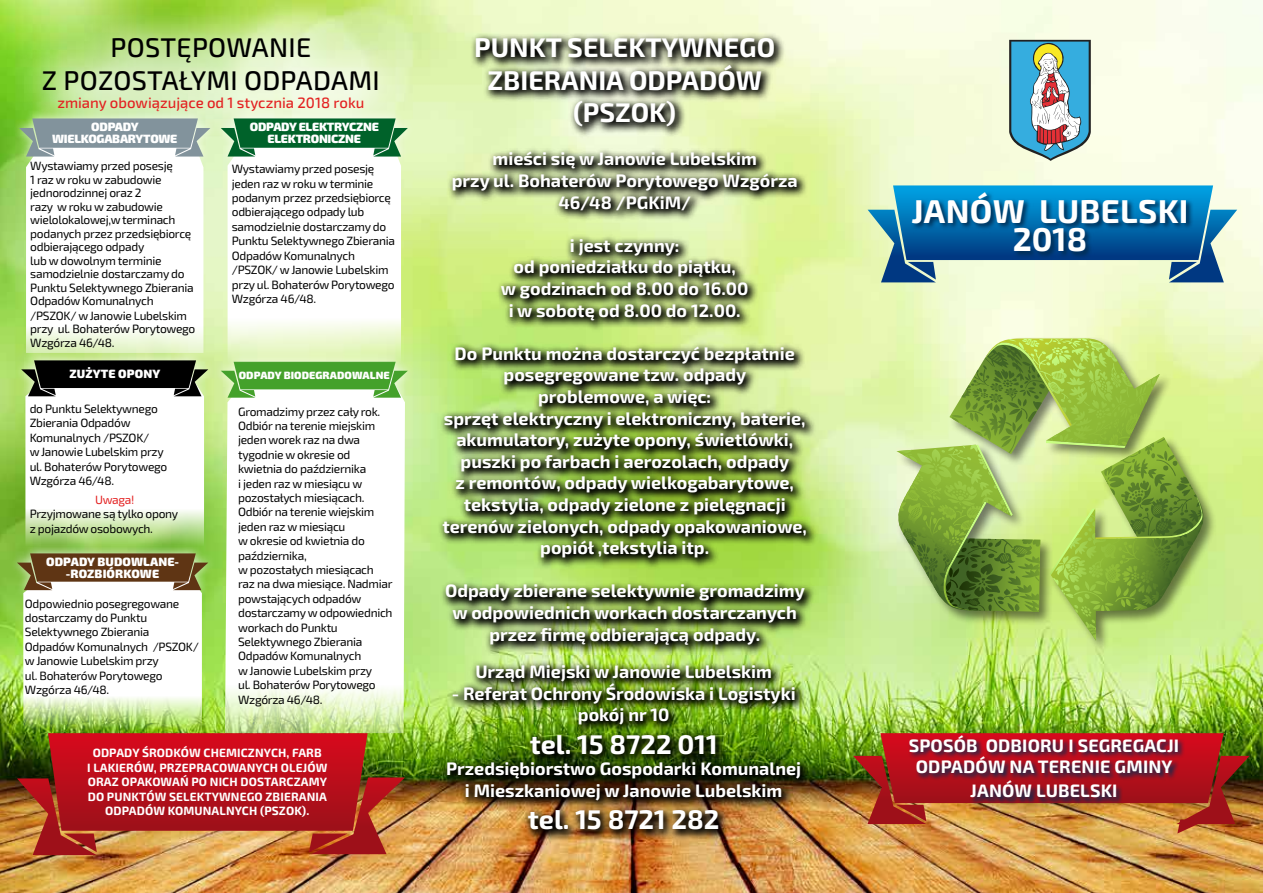
<style>
.page{position:relative;width:1263px;height:893px;background:#fff}
.page>*{position:absolute;margin:0;border:0;box-sizing:border-box;transform-origin:0 0}
.t1{font:700 33px/28.5px "Exo 2.0";letter-spacing:.01em;color:#fff;text-align:center}
.t2{font:700 27px/32.4px "Exo 2.0";color:#fff;text-align:center}
.t3{font:500 27px/32.4px "Exo 2.0";letter-spacing:.01em;color:#000;text-align:center}
.t4{font:700 18px/21.6px "Exo 2.0";color:#fff;text-align:center}
.t5{font:500 15px "Exo 2.0";color:#e32121}
.t6{font:12px/14.4px "Exo 2.0";letter-spacing:-.025em;color:#000}
.t7{font:700 12px/14.4px "Exo 2.0";letter-spacing:.01em;color:#fff;text-align:center}
.t8{font:900 12px/12px "Exo 2.0";letter-spacing:-.02em;color:#fff;text-align:center}
.t9{font:900 12px/12px "Exo 2.0";letter-spacing:.01em;color:#fff;text-align:center}
.t10{font:12px "Exo 2.0";letter-spacing:-.025em;color:#e32121}
.t11{font:900 10.5px "Exo 2.0";letter-spacing:.01em;color:#fff}
</style>
<div class="page">
<img style="left:0;top:0;width:1263px;height:893px">
<div style="left:10px;top:3px;width:403px;height:142px;background:#fff;opacity:.75"></div>
<img style="left:437px;top:32px;width:381px;height:624px">
<div style="left:9px;top:544px;width:207px;height:56px;background:#84bf3f"></div>
<img style="left:441px;top:660px;width:371px;height:182px">
<svg style="left:867px;top:185px;width:370px;height:97px;background:#8cbdc3"></svg>
<svg style="left:911px;top:191px;width:283px;height:68px;background:#005c9a"></svg>
<img style="left:853px;top:733px;width:396px;height:100px">
<svg style="left:908px;top:734px;width:277px;height:71px;background:#911627"></svg>
<svg style="left:1009px;top:40px;width:82px;height:121px;background:#79a9b8"></svg>
<div style="left:896px;top:336px;width:321px;height:317px;background:#000;opacity:.5"></div>
<svg style="left:892px;top:338px;width:314px;height:303px;background:#a4c465"></svg>
<div style="left:213px;top:352px;width:203px;height:56px;background:#fff;opacity:.75"></div>
<div style="left:11px;top:109px;width:207px;height:57px;background:#fff;opacity:.75"></div>
<div style="left:213px;top:109px;width:203px;height:57px;background:#fff;opacity:.75"></div>
<svg style="left:17px;top:118px;width:391px;height:737px"></svg>
<h2 class="t3" style="left:42px;top:32px;width:339px">POSTĘPOWANIE<br>Z POZOSTAŁYMI ODPADAMI</h2>
<p class="t5" style="left:57px;top:94px;width:308px">zmiany obowiązujące od 1 stycznia 2018 roku</p>
<p class="t8" style="left:52px;top:121px;width:127px">ODPADY<br>WIELKOGABARYTOWE</p>
<p class="t6" style="left:30px;top:159px;width:167px;line-height:13.5px">Wystawiamy przed posesję<br>1 raz w roku w zabudowie jednorodzinnej oraz 2<br>razy w roku w zabudowie wielolokalowej,w terminach podanych przez przedsiębiorcę odbierającego odpady<br>lub w dowolnym terminie samodzielnie dostarczamy do<br>Punktu Selektywnego Zbierania<br>Odpadów Komunalnych /PSZOK/ w Janowie Lubelskim przy ul. Bohaterów Porytowego<br>Wzgórza 46/48.</p>
<p class="t9" style="left:70px;top:368px;width:92px">ZUŻYTE OPONY</p>
<p class="t6" style="left:30px;top:402px;width:139px">do Punktu Selektywnego<br>Zbierania Odpadów<br>Komunalnych /PSZOK/<br>w Janowie Lubelskim przy ul. Bohaterów Porytowego<br>Wzgórza 46/48.</p>
<p class="t10" style="left:95px;top:492px;width:41px">Uwaga!</p>
<p class="t6" style="left:30px;top:507px;width:150px">Przyjmowane są tylko opony z pojazdów osobowych.</p>
<p class="t9" style="left:46px;top:556px;width:135px">ODPADY BUDOWLANE--ROZBIÓRKOWE</p>
<p class="t6" style="left:25px;top:596px;width:176px">Odpowiednio posegregowane dostarczamy do Punktu<br>Selektywnego Zbierania<br>Odpadów Komunalnych /PSZOK/ w Janowie Lubelskim przy<br>ul. Bohaterów Porytowego<br>Wzgórza 46/48.</p>
<p class="t8" style="left:250px;top:121px;width:131px">ODPADY ELEKTRYCZNE<br>ELEKTRONICZNE</p>
<p class="t6" style="left:232px;top:162px;width:165px">Wystawiamy przed posesję jeden raz w roku w terminie podanym przez przedsiębiorcę odbierającego odpady lub samodzielnie dostarczamy do<br>Punktu Selektywnego Zbierania<br>Odpadów Komunalnych /PSZOK/ w Janowie Lubelskim przy ul. Bohaterów Porytowego<br>Wzgórza 46/48.</p>
<p class="t11" style="left:239px;top:369px;width:153px">ODPADY BIODEGRADOWALNE</p>
<p class="t6" style="left:238px;top:404px;width:156px">Gromadzimy przez cały rok.<br>Odbiór na terenie miejskim jeden worek raz na dwa tygodnie w okresie od kwietnia do października<br>i jeden raz w miesiącu w pozostałych miesiącach.<br>Odbiór na terenie wiejskim jeden raz w miesiącu<br>w okresie od kwietnia do października,<br>w pozostałych miesiącach raz na dwa miesiące. Nadmiar powstających odpadów dostarczamy w odpowiednich workach do Punktu<br>Selektywnego Zbierania<br>Odpadów Komunalnych<br>w Janowie Lubelskim przy<br>ul. Bohaterów Porytowego<br>Wzgórza 46/48.</p>
<p class="t7" style="left:87px;top:746px;width:242px">ODPADY ŚRODKÓW CHEMICZNYCH, FARB<br>I LAKIERÓW, PRZEPRACOWANYCH OLEJÓW ORAZ OPAKOWAŃ PO NICH DOSTARCZAMY DO PUNKTÓW SELEKTYWNEGO ZBIERANIA ODPADÓW KOMUNALNYCH (PSZOK).</p>
<h2 class="t2" style="left:474px;top:32px;width:302px">PUNKT SELEKTYWNEGO<br>ZBIERANIA ODPADÓW (PSZOK)</h2>
<h3 class="t4" style="left:452px;top:149px;width:347px">mieści się w Janowie Lubelskim<br>przy ul. Bohaterów Porytowego Wzgórza<br>46/48 /PGKiM/</h3>
<h3 class="t4" style="left:501px;top:235px;width:249px">i jest czynny:<br>od poniedziałku do piątku,<br>w godzinach od 8.00 do 16.00 i w sobotę od 8.00 do 12.00.</h3>
<p class="t4" style="left:442px;top:343px;width:366px">Do Punktu można dostarczyć bezpłatnie posegregowane tzw. odpady<br>problemowe, a więc:<br>sprzęt elektryczny i elektroniczny, baterie, akumulatory, zużyte opony, świetlówki, puszki po farbach i aerozolach, odpady<br>z remontów, odpady wielkogabarytowe, tekstylia, odpady zielone z pielęgnacji terenów zielonych, odpady opakowaniowe, popiół ,tekstylia itp.</p>
<h3 class="t4" style="left:445px;top:581px;width:361px">Odpady zbierane selektywnie gromadzimy w odpowiednich workach dostarczanych przez firmę odbierającą odpady.</h3>
<h3 class="t4" style="left:475px;top:661px;width:298px">Urząd Miejski w Janowie Lubelskim</h3>
<h3 class="t4" style="left:452px;top:683px;width:345px">- Referat Ochrony Środowiska i Logistyki pokój nr 10</h3>
<h2 class="t2" style="left:530px;top:729px;width:190px">tel. 15 8722 011</h2>
<h3 class="t4" style="left:446px;top:759px;width:357px">Przedsiębiorstwo Gospodarki Komunalnej i Mieszkaniowej w Janowie Lubelskim</h3>
<h2 class="t2" style="left:528px;top:804px;width:193px">tel. 15 8721 282</h2>
<h1 class="t1" style="left:911px;top:198px;width:279px">JANÓW LUBELSKI<br>2018</h1>
<h3 class="t4" style="left:909px;top:735px;width:272px">SPOSÓB ODBIORU I SEGREGACJI<br>ODPADÓW NA TERENIE GMINY</h3>
<h3 class="t4" style="left:970px;top:781px;width:149px">JANÓW LUBELSKI</h3>
</div>
